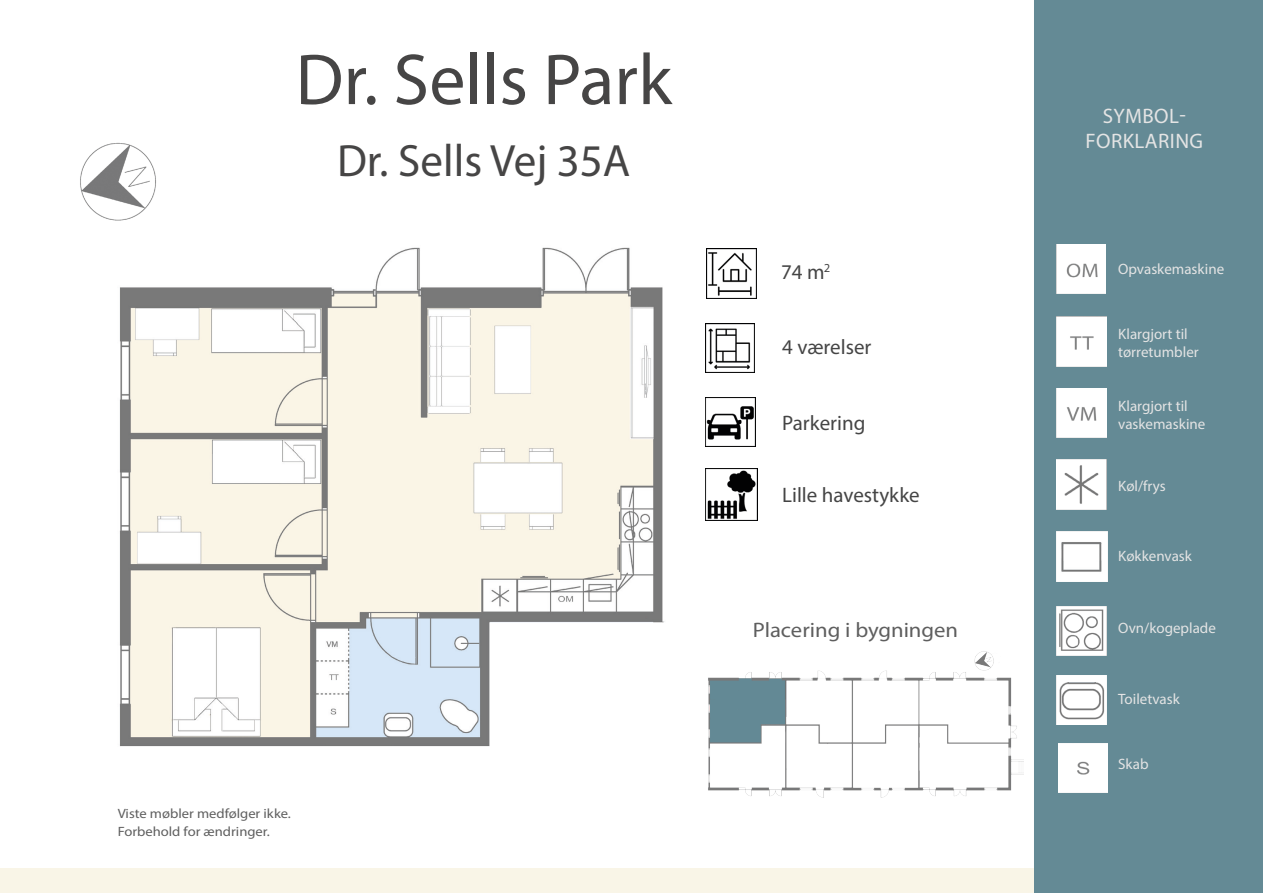
<style>
.page{position:relative;width:1263px;height:893px;background:#fff}
.page>*{position:absolute;margin:0;border:0;box-sizing:border-box;transform-origin:0 0}
.t1{font:72.75px "Myriad Pro";color:#464545}
.t2{font:45.45px "Myriad Pro";color:#464545}
.t3{font:21px "Myriad Pro";color:#454545}
.t4{font:21px "Myriad Pro";color:#5f5f5f;scale:1.08 1}
.t5{font:21px "Myriad Pro";letter-spacing:.02em;color:#e4e4e4}
.t6{font:15px/18px "Myriad Pro";color:#e4e4e4}
.t7{font:13.5px "Myriad Pro";color:#5f5f5f;scale:1.08 1}
</style>
<div class="page">
<img style="left:119px;top:247px;width:546px;height:500px">
<img style="left:707px;top:248px;width:50px;height:50px">
<img style="left:708px;top:651px;width:315px;height:147px">
<div style="left:1034px;top:0;width:229px;height:893px;background:#648a95"></div>
<img style="left:1057px;top:244px;width:49px;height:49px">
<img style="left:1057px;top:316px;width:50px;height:50px">
<img style="left:1057px;top:388px;width:50px;height:50px">
<img style="left:1056px;top:460px;width:50px;height:49px">
<img style="left:1057px;top:532px;width:50px;height:49px">
<img style="left:1057px;top:606px;width:49px;height:50px">
<img style="left:1057px;top:676px;width:50px;height:49px">
<img style="left:705px;top:324px;width:49px;height:49px">
<img style="left:1058px;top:744px;width:49px;height:48px">
<img style="left:80px;top:142px;width:76px;height:79px">
<div style="left:0;top:868px;width:1034px;height:25px;background:#f9f5e7"></div>
<img style="left:706px;top:397px;width:49px;height:50px">
<img style="left:705px;top:469px;width:52px;height:52px">
<p class="t1" style="left:296px;top:35px;width:378px">Dr. Sells Park</p>
<p class="t2" style="left:337px;top:133px;width:295px">Dr. Sells Vej 35A</p>
<p class="t7" style="left:118px;top:805px;width:162px">Viste møbler medfølger ikke.</p>
<p class="t7" style="left:118px;top:823px;width:142px">Forbehold for ændringer.</p>
<p class="t3" style="left:781px;top:259px;width:50px">74 m<sup>2</sup></p>
<p class="t3" style="left:782px;top:334px;width:91px">4 værelser</p>
<p class="t3" style="left:782px;top:410px;width:85px">Parkering</p>
<p class="t3" style="left:782px;top:482px;width:139px">Lille havestykke</p>
<p class="t4" style="left:753px;top:617px;width:192px">Placering i bygningen</p>
<p class="t5" style="left:1103px;top:103px;width:85px">SYMBOL-</p>
<p class="t5" style="left:1085px;top:128px;width:119px">FORKLARING</p>
<p class="t6" style="left:1118px;top:259px;width:107px">Opvaskemaskine</p>
<p class="t6" style="left:1118px;top:325px;width:82px">Klargjort til tørretumbler</p>
<p class="t6" style="left:1118px;top:396px;width:89px">Klargjort til vaskemaskine</p>
<p class="t6" style="left:1118px;top:477px;width:49px">Køl/frys</p>
<p class="t6" style="left:1118px;top:547px;width:75px">Køkkenvask</p>
<p class="t6" style="left:1118px;top:618px;width:99px">Ovn/kogeplade</p>
<p class="t6" style="left:1118px;top:690px;width:63px">Toiletvask</p>
<p class="t6" style="left:1118px;top:755px;width:32px">Skab</p>
</div>
